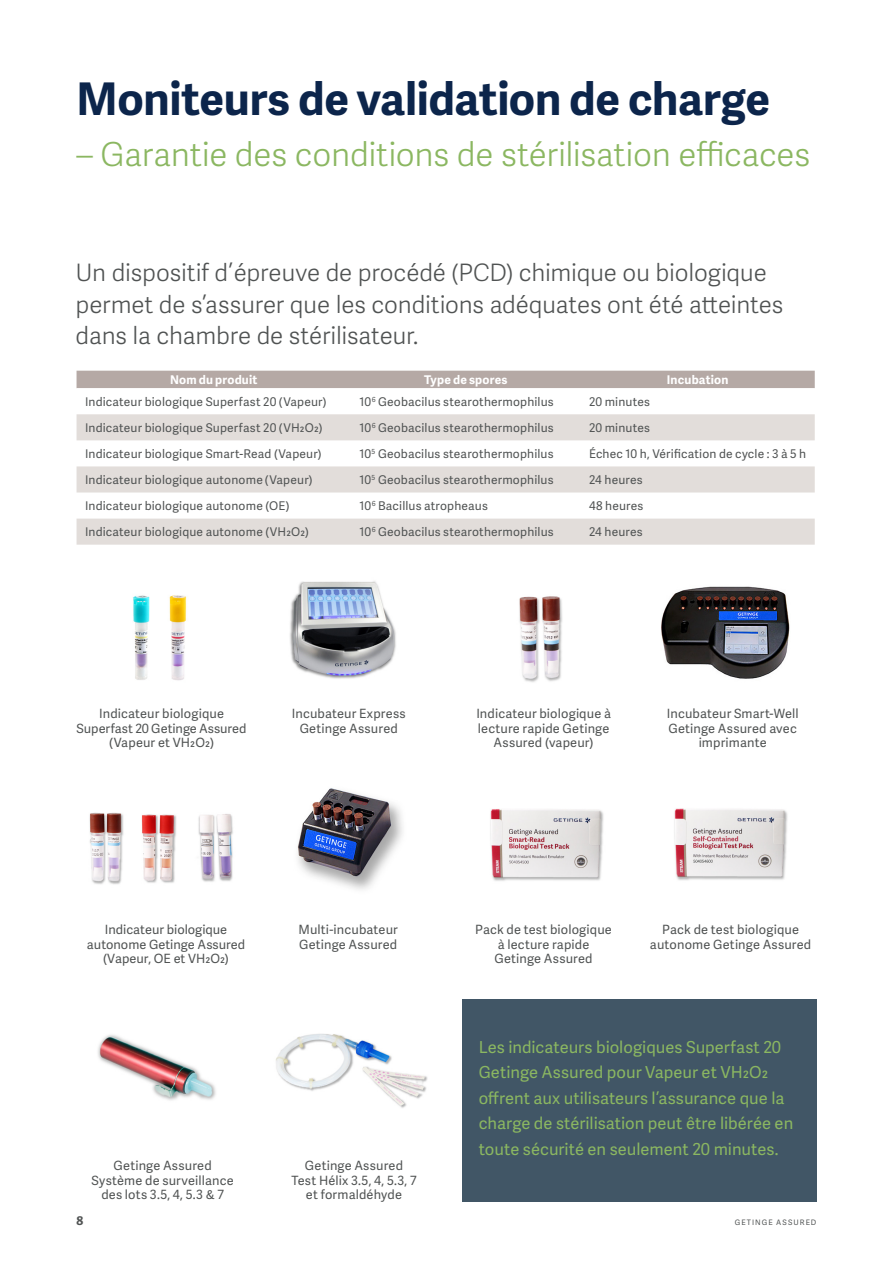
<style>
.page{position:relative;width:893px;height:1263px;background:#fff}
.page>*{position:absolute;margin:0;border:0;box-sizing:border-box;transform-origin:0 0}
.A4_USL_Heading_First{font:700 45px "Adelle Sans";letter-spacing:-.005em;color:#0c254b}
.A4_USL_Sub-heading_F{font:33px "Adelle Sans Lt";letter-spacing:-.01em;color:#8bb761}
.t1{font:24px/32px "Adelle Sans Lt";letter-spacing:-.005em;color:#505353}
.A4_USL_Bullet_Adelle{font:16.5px/25.5px "Adelle Sans";color:#8bb761}
.t2{font:12.75px/14.2px "Adelle Sans";letter-spacing:.01em;color:#505353;text-align:center}
.A4_USL_Table_Adelle{font:12px "Adelle Sans";letter-spacing:.015em;color:#505353}
.A4_USL_Sub-heading_T{font:700 12px "Adelle Sans";letter-spacing:.015em;color:#fff}
.t3{font:700 12px "Adelle Sans";color:#505353}
.t4{font:7.5px "Adelle Sans";letter-spacing:.14em;color:#505353}
</style>
<div class="page">
<img style="left:490px;top:809px;width:114px;height:72px">
<img style="left:661px;top:586px;width:129px;height:93px">
<img style="left:674px;top:808px;width:114px;height:72px">
<img style="left:297px;top:788px;width:106px;height:102px">
<img style="left:519px;top:596px;width:44px;height:86px">
<img style="left:133px;top:595px;width:17px;height:85px">
<img style="left:98px;top:1035px;width:118px;height:65px">
<img style="left:275px;top:1034px;width:153px;height:74px">
<img style="left:89px;top:812px;width:35px;height:72px">
<img style="left:141px;top:814px;width:36px;height:69px">
<img style="left:198px;top:814px;width:35px;height:68px">
<img style="left:290px;top:581px;width:106px;height:98px">
<div style="left:462px;top:999px;width:354px;height:203px;background:#415666"></div>
<img style="left:169px;top:595px;width:18px;height:86px">
<div style="left:77px;top:371px;width:738px;height:17px;background:#b5a9a5"></div>
<svg style="left:77px;top:414px;width:738px;height:131px;fill:#e2ddda"></svg>
<p class="A4_USL_Heading_First" style="left:77px;top:66px;width:695px">Moniteurs de validation de charge</p>
<p class="A4_USL_Sub-heading_F" style="left:77px;top:131px;width:735px">– Garantie des conditions de stérilisation efficaces</p>
<p class="t1" style="left:76px;top:255px;width:709px">Un dispositif d’épreuve de procédé (PCD) chimique ou biologique permet de s’assurer que les conditions adéquates ont été atteintes dans la chambre de stérilisateur.</p>
<p class="A4_USL_Sub-heading_T" style="left:170px;top:371px;width:89px">Nom du produit</p>
<p class="A4_USL_Sub-heading_T" style="left:424px;top:371px;width:85px">Type de spores</p>
<p class="A4_USL_Sub-heading_T" style="left:667px;top:371px;width:63px">Incubation</p>
<p class="A4_USL_Table_Adelle" style="left:85px;top:393px;width:243px">Indicateur biologique Superfast 20 (Vapeur)</p>
<p class="A4_USL_Table_Adelle" style="left:360px;top:393px;width:196px">10<sup>6</sup> Geobacilus stearothermophilus</p>
<p class="A4_USL_Table_Adelle" style="left:589px;top:393px;width:63px">20 minutes</p>
<p class="A4_USL_Table_Adelle" style="left:85px;top:419px;width:239px">Indicateur biologique Superfast 20 (VH2O2)</p>
<p class="A4_USL_Table_Adelle" style="left:360px;top:419px;width:196px">10<sup>6</sup> Geobacilus stearothermophilus</p>
<p class="A4_USL_Table_Adelle" style="left:589px;top:419px;width:63px">20 minutes</p>
<p class="A4_USL_Table_Adelle" style="left:85px;top:445px;width:238px">Indicateur biologique Smart-Read (Vapeur)</p>
<p class="A4_USL_Table_Adelle" style="left:360px;top:445px;width:196px">10<sup>5</sup> Geobacilus stearothermophilus</p>
<p class="A4_USL_Table_Adelle" style="left:589px;top:445px;width:219px">Échec 10 h, Vérification de cycle : 3 à 5 h</p>
<p class="A4_USL_Table_Adelle" style="left:85px;top:471px;width:229px">Indicateur biologique autonome (Vapeur)</p>
<p class="A4_USL_Table_Adelle" style="left:360px;top:471px;width:196px">10<sup>5</sup> Geobacilus stearothermophilus</p>
<p class="A4_USL_Table_Adelle" style="left:589px;top:471px;width:55px">24 heures</p>
<p class="A4_USL_Table_Adelle" style="left:85px;top:497px;width:206px">Indicateur biologique autonome (OE)</p>
<p class="A4_USL_Table_Adelle" style="left:360px;top:497px;width:130px">10<sup>6</sup> Bacillus atropheaus</p>
<p class="A4_USL_Table_Adelle" style="left:589px;top:497px;width:56px">48 heures</p>
<p class="A4_USL_Table_Adelle" style="left:85px;top:523px;width:225px">Indicateur biologique autonome (VH2O2)</p>
<p class="A4_USL_Table_Adelle" style="left:360px;top:523px;width:196px">10<sup>6</sup> Geobacilus stearothermophilus</p>
<p class="A4_USL_Table_Adelle" style="left:589px;top:523px;width:55px">24 heures</p>
<p class="t2" style="left:77px;top:706px;width:172px">Indicateur biologique<br>Superfast 20 Getinge Assured (Vapeur et VH2O2)</p>
<p class="t2" style="left:292px;top:706px;width:115px">Incubateur Express</p>
<p class="t2" style="left:300px;top:720px;width:100px">Getinge Assured</p>
<p class="t2" style="left:476px;top:706px;width:136px">Indicateur biologique à lecture rapide Getinge<br>Assured (vapeur)</p>
<p class="t2" style="left:667px;top:706px;width:133px">Incubateur Smart-Well<br>Getinge Assured avec imprimante</p>
<p class="t2" style="left:87px;top:922px;width:160px">Indicateur biologique autonome Getinge Assured (Vapeur, OE et VH2O2)</p>
<p class="t2" style="left:298px;top:922px;width:101px;text-align:left">Multi-incubateur<br>Getinge Assured</p>
<p class="t2" style="left:114px;top:1158px;width:100px">Getinge Assured</p>
<p class="t2" style="left:92px;top:1172px;width:144px">Système de surveillance des lots 3.5, 4, 5.3 &amp; 7</p>
<p class="t2" style="left:305px;top:1158px;width:100px">Getinge Assured</p>
<p class="t2" style="left:291px;top:1172px;width:127px">Test Hélix 3.5, 4, 5.3, 7 et formaldéhyde</p>
<p class="t2" style="left:475px;top:922px;width:138px">Pack de test biologique à lecture rapide<br>Getinge Assured</p>
<p class="t2" style="left:650px;top:922px;width:163px">Pack de test biologique autonome Getinge Assured</p>
<p class="A4_USL_Bullet_Adelle" style="left:479px;top:1033px;width:316px">Les indicateurs biologiques Superfast 20<br>Getinge Assured pour Vapeur et VH2O2 offrent aux utilisateurs l’assurance que la charge de stérilisation peut être libérée en toute sécurité en seulement 20 minutes.</p>
<p class="t3" style="left:77px;top:1211px;width:8px">8</p>
<p class="t4" style="left:735px;top:1217px;width:83px">GETINGE ASSURED</p>
</div>
